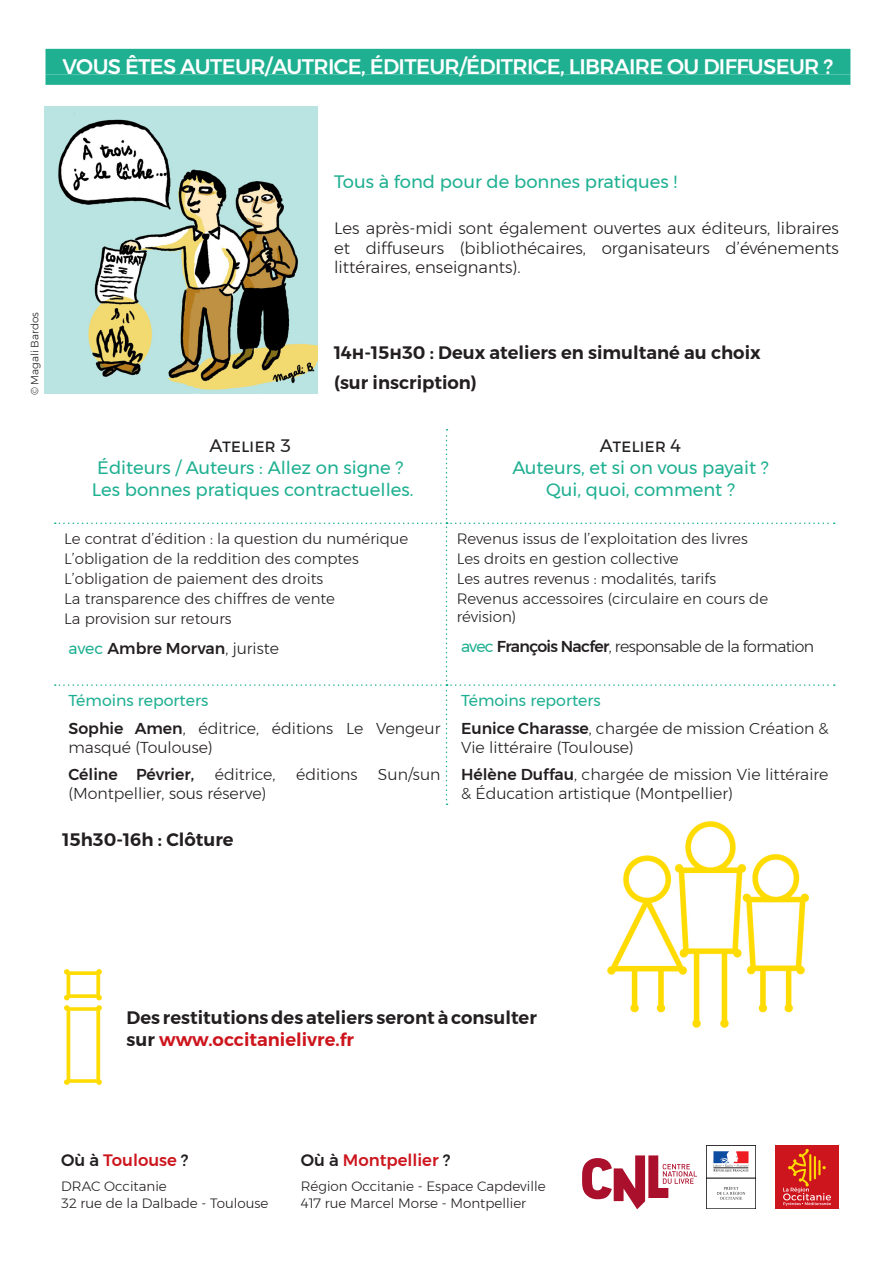
<style>
.page{position:relative;width:893px;height:1263px;background:#fff}
.page>*{position:absolute;margin:0;border:0;box-sizing:border-box;transform-origin:0 0}
.Vous_êtes_éditeur{font:500 21px "Montserrat";letter-spacing:-.03em;color:#fff}
.Horaires{font:600 18px/21.6px "Montserrat";color:#231f20}
.Titre_Atelier_pm{font:18px "Montserrat";color:#1fb092}
.Titre_Intervention_p{font:18px "Montserrat";color:#1fb092}
.Mot__Atelier__tablea{font:18px "Montserrat";letter-spacing:.065em;color:#231f20}
.Détails_intervention{font:300 16.5px/19.8px "Montserrat";color:#231f20;text-align:justify}
.Où_à_Toulouse_Montpe{font:500 16.5px "Montserrat";color:#cd151d}
.Intervenants{font:300 15.75px/18.9px "Montserrat";color:#231f20}
.Intervenants-2{font:300 15.75px "Montserrat";letter-spacing:-.04em;color:#231f20}
.Intervenants-3{font:500 15.75px "Montserrat";color:#231f20}
.Intervenants-4{font:15.75px "Montserrat";color:#1fb092}
.Détails_atelier{font:300 15px/18px "Montserrat";color:#231f20}
.adresses_lieux{font:300 13.5px "Montserrat";color:#231f20}
.t1{font:300 10.5px "Montserrat";color:#231f20}
.s1{font-weight:400;color:#1fb092}
.s2{font-weight:300}
.s3{font-weight:500}
.s4{color:#cd151d}
.s5{color:#231f20}
</style>
<div class="page">
<img style="left:44px;top:106px;width:273px;height:287px">
<div style="left:45px;top:49px;width:805px;height:25px;background:#1fb092"></div>
<div style="left:45px;top:74px;width:805px;height:11px;background:#1fb092"></div>
<svg style="left:55px;top:429px;width:780px;height:376px"></svg>
<img style="left:607px;top:822px;width:201px;height:205px">
<div style="left:775px;top:1145px;width:64px;height:64px;background:#cd151d"></div>
<svg style="left:783px;top:1149px;width:48px;height:57px"></svg>
<div style="left:706px;top:1145px;width:50px;height:33px;border:1px solid #231f20"></div>
<div style="left:706px;top:1178px;width:50px;height:31px;border:1px solid #231f20"></div>
<svg style="left:717px;top:1186px;width:28px;height:14px"></svg>
<svg style="left:713px;top:1151px;width:36px;height:21px"></svg>
<svg style="left:582px;top:1155px;width:115px;height:54px"></svg>
<img style="left:65px;top:969px;width:36px;height:115px">
<p class="Vous_êtes_éditeur" style="left:63px;top:50px;width:772px">VOUS ÊTES AUTEUR/AUTRICE, ÉDITEUR/ÉDITRICE, LIBRAIRE OU DIFFUSEUR ?</p>
<p class="t1" style="left:27px;top:395px;width:85px;rotate:-90deg">© Magali Bardos</p>
<p class="Titre_Intervention_p" style="left:334px;top:168px;width:345px">Tous à fond pour de bonnes pratiques !</p>
<p class="Détails_intervention" style="left:334px;top:218px;width:506px">Les après-midi sont également ouvertes aux éditeurs, libraires et diffuseurs (bibliothécaires, organisateurs d’événements littéraires, enseignants).</p>
<p class="Horaires" style="left:334px;top:341px;width:428px">14H-15H30 : Deux ateliers en simultané au choix</p>
<p class="Horaires" style="left:334px;top:371px;width:144px">(sur inscription)</p>
<p class="Mot__Atelier__tablea" style="left:210px;top:432px;width:83px">Atelier 3</p>
<p class="Titre_Atelier_pm" style="left:97px;top:454px;width:307px">Éditeurs / Auteurs : Allez on signe ?</p>
<p class="Titre_Atelier_pm" style="left:92px;top:475px;width:323px">Les bonnes pratiques contractuelles.</p>
<p class="Détails_atelier" style="left:64px;top:529px;width:346px">Le contrat d’édition : la question du numérique</p>
<p class="Détails_atelier" style="left:64px;top:549px;width:296px">L’obligation de la reddition des comptes</p>
<p class="Détails_atelier" style="left:64px;top:569px;width:261px">L’obligation de paiement des droits</p>
<p class="Détails_atelier" style="left:64px;top:590px;width:272px">La transparence des chiffres de vente</p>
<p class="Détails_atelier" style="left:64px;top:610px;width:169px">La provision sur retours</p>
<p class="Intervenants-3" style="left:69px;top:636px;width:212px"><span class="s1">avec</span> Ambre Morvan<span class="s2">, juriste</span></p>
<p class="Intervenants-4" style="left:69px;top:689px;width:141px">Témoins reporters</p>
<p class="Intervenants" style="left:69px;top:718px;width:373px"><span class="s3">Sophie Amen</span>, éditrice, éditions Le Vengeur masqué (Toulouse)</p>
<p class="Intervenants-3" style="left:69px;top:762px;width:127px">Céline Pévrier,</p>
<p class="Intervenants" style="left:215px;top:765px;width:62px">éditrice,</p>
<p class="Intervenants" style="left:296px;top:765px;width:63px">éditions</p>
<p class="Intervenants" style="left:378px;top:765px;width:64px">Sun/sun</p>
<p class="Intervenants" style="left:69px;top:784px;width:199px">(Montpellier, sous réserve)</p>
<p class="Horaires" style="left:63px;top:829px;width:173px">15h30-16h : Clôture</p>
<p class="Mot__Atelier__tablea" style="left:600px;top:432px;width:83px">Atelier 4</p>
<p class="Titre_Atelier_pm" style="left:512px;top:454px;width:258px">Auteurs, et si on vous payait ?</p>
<p class="Titre_Atelier_pm" style="left:546px;top:475px;width:190px">Qui, quoi, comment ?</p>
<p class="Détails_atelier" style="left:457px;top:529px;width:293px">Revenus issus de l’exploitation des livres</p>
<p class="Détails_atelier" style="left:457px;top:549px;width:223px">Les droits en gestion collective</p>
<p class="Détails_atelier" style="left:457px;top:569px;width:261px">Les autres revenus : modalités, tarifs</p>
<p class="Détails_atelier" style="left:457px;top:590px;width:313px">Revenus accessoires (circulaire en cours de révision)</p>
<p class="Intervenants-2" style="left:461px;top:634px;width:355px"><span class="s1">avec</span> <span class="s3">François Nacfer</span>, responsable de la formation</p>
<p class="Intervenants-4" style="left:461px;top:689px;width:141px">Témoins reporters</p>
<p class="Intervenants" style="left:461px;top:718px;width:369px"><span class="s3">Eunice Charasse</span>, chargée de mission Création &amp;<br>Vie littéraire (Toulouse)</p>
<p class="Intervenants" style="left:461px;top:765px;width:369px"><span class="s3">Hélène Duffau</span>, chargée de mission Vie littéraire &amp; Éducation artistique (Montpellier)</p>
<p class="Horaires" style="left:126px;top:1007px;width:412px">Des restitutions des ateliers seront à consulter sur <span class="s4">www.occitanielivre.fr</span></p>
<p class="Où_à_Toulouse_Montpe" style="left:61px;top:1147px;width:129px"><span class="s5">Où à</span> Toulouse <span class="s5">?</span></p>
<p class="Où_à_Toulouse_Montpe" style="left:301px;top:1147px;width:151px"><span class="s5">Où à</span> Montpellier <span class="s5">?</span></p>
<p class="adresses_lieux" style="left:61px;top:1176px;width:107px">DRAC Occitanie</p>
<p class="adresses_lieux" style="left:61px;top:1192px;width:209px">32 rue de la Dalbade - Toulouse</p>
<p class="adresses_lieux" style="left:301px;top:1176px;width:246px">Région Occitanie - Espace Capdeville</p>
<p class="adresses_lieux" style="left:301px;top:1192px;width:227px">417 rue Marcel Morse - Montpellier</p>
</div>
